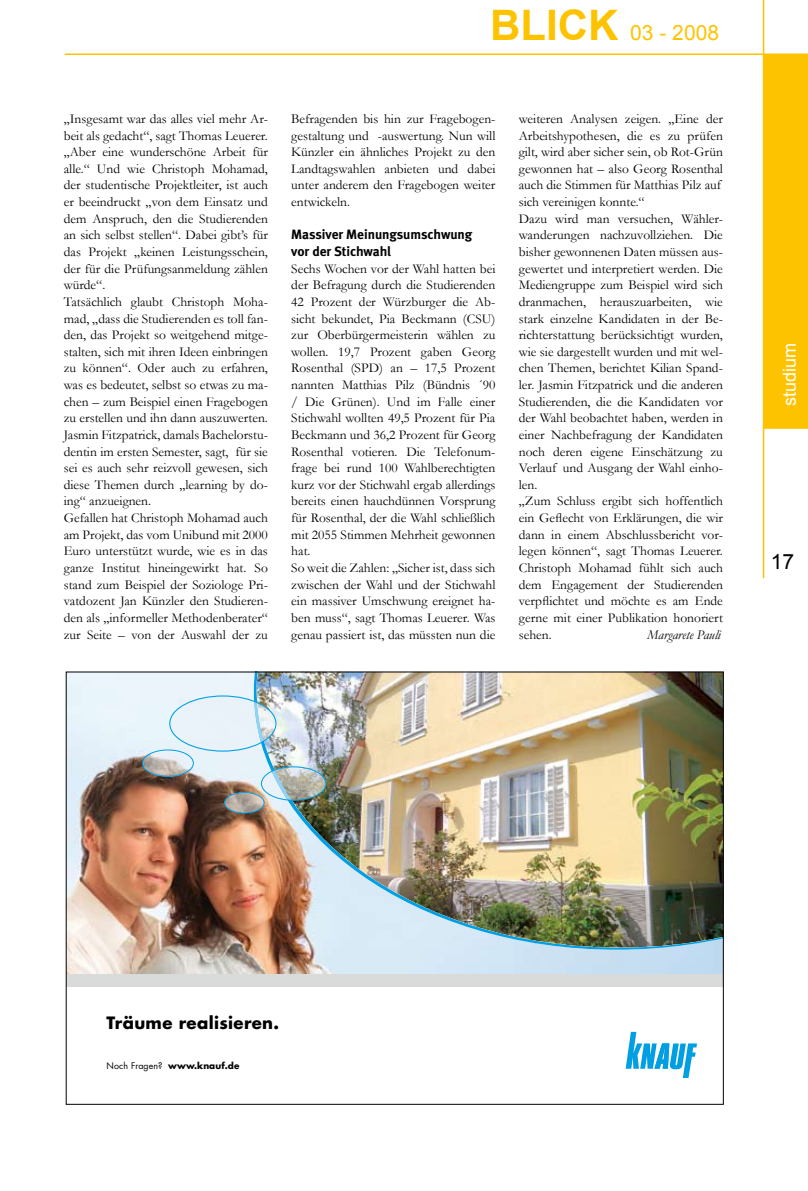
<style>
.page{position:relative;width:808px;height:1191px;background:#fff}
.page>*{position:absolute;margin:0;border:0;box-sizing:border-box;transform-origin:0 0}
.t1{font:21px "Arial";color:#fdc300}
.t2{font:21px "Arial";color:#000}
.t3{font:18px "Arial";color:#fff}
.t4{font:700 16.5px "Futura";letter-spacing:.02em;color:#000}
.t5{font:13.5px/16.6px "Garamond";color:#000}
.t6{font:700 13.5px/16.6px "Meta";letter-spacing:-.005em;color:#000}
.t7{font:italic 13.5px "Garamond";color:#000}
.t8{font:700 8.85px "Futura";letter-spacing:.01em;color:#000}
.s1{font-weight:700;font-size:42px}
.s2{font-weight:400}
</style>
<div class="page">
<div style="left:764px;top:55px;width:44px;height:374px;background:#fdc300"></div>
<hr style="left:763px;top:0;width:1px;height:578px;background:#fdc300">
<div style="left:768px;top:195px;width:38px;height:211px;background:#fdc300"></div>
<hr style="left:65px;top:53px;width:743px;height:2px;background:#fdc300">
<img style="left:68px;top:673px;width:654px;height:301px">
<div style="left:66px;top:974px;width:658px;height:13px;background:#d9dada"></div>
<svg style="left:626px;top:1031px;width:71px;height:47px"></svg>
<img style="left:257px;top:673px;width:465px;height:274px">
<img style="left:225px;top:792px;width:39px;height:21px;border-radius:50%">
<div style="left:224px;top:792px;width:40px;height:21px;border:1px solid #009ee3;border-radius:50%"></div>
<img style="left:143px;top:750px;width:51px;height:26px;border-radius:50%">
<div style="left:142px;top:749px;width:52px;height:27px;border:1px solid #009ee3;border-radius:50%"></div>
<img style="left:261px;top:771px;width:10px;height:29px">
<svg style="left:271px;top:770px;width:4px;height:30px"></svg>
<img style="left:275px;top:766px;width:51px;height:34px">
<div style="left:261px;top:766px;width:65px;height:34px;border:1px solid #009ee3;border-radius:50%"></div>
<img style="left:169px;top:696px;width:92px;height:55px">
<svg style="left:254px;top:701px;width:10px;height:41px"></svg>
<img style="left:257px;top:702px;width:19px;height:39px">
<div style="left:169px;top:695px;width:107px;height:56px;border:1px solid #009ee3;border-radius:50%"></div>
<h1 class="t1" style="left:490px;top:18px;width:230px"><span class="s1">BLICK</span> 03 - 2008</h1>
<p class="t5" style="left:64px;top:110px;width:206px">„Insgesamt war das alles viel mehr Ar&shy;beit als gedacht“, sagt Thomas Leuerer. „Aber eine wunderschöne Arbeit für alle.“ Und wie Christoph Mohamad, der studentische Projektleiter, ist auch er beeindruckt „von dem Einsatz und dem Anspruch, den die Studierenden an sich selbst stellen“. Dabei gibt’s für das Projekt „keinen Leistungsschein, der für die Prüfungsanmeldung zählen würde“.<br>Tatsächlich glaubt Christoph Moha&shy;mad, „dass die Studierenden es toll fan&shy;den, das Projekt so weitgehend mitge&shy;stalten, sich mit ihren Ideen einbringen zu können“. Oder auch zu erfahren, was es bedeutet, selbst so etwas zu ma&shy;chen – zum Beispiel einen Fragebogen zu erstellen und ihn dann auszuwerten.<br>Jasmin Fitzpatrick, damals Bachelorstu&shy;dentin im ersten Semester, sagt, für sie sei es auch sehr reizvoll gewesen, sich diese Themen durch „learning by do&shy;ing“ anzueignen.<br>Gefallen hat Christoph Mohamad auch am Projekt, das vom Unibund mit 2000<br>Euro unterstützt wurde, wie es in das ganze Institut hineingewirkt hat. So stand zum Beispiel der Soziologe Pri&shy;vatdozent Jan Künzler den Studieren&shy;den als „informeller Methodenberater“ zur Seite – von der Auswahl der zu</p>
<p class="t5" style="left:291px;top:110px;width:206px;text-align:justify">Befragenden bis hin zur Fragebogen&shy;gestaltung und -auswertung. Nun will Künzler ein ähnliches Projekt zu den Landtagswahlen anbieten und dabei unter anderem den Fragebogen weiter entwickeln.</p>
<p class="t6" style="left:291px;top:226px;width:182px">Massiver Meinungsumschwung vor der Stichwahl</p>
<p class="t5" style="left:291px;top:260px;width:206px">Sechs Wochen vor der Wahl hatten bei der Befragung durch die Studierenden 42 Prozent der Würzburger die Ab&shy;sicht bekundet, Pia Beckmann (CSU) zur Oberbürgermeisterin wählen zu wollen. 19,7 Prozent gaben Georg Rosenthal (SPD) an – 17,5 Prozent nannten Matthias Pilz (Bündnis ´90 / Die Grünen). Und im Falle einer Stichwahl wollten 49,5 Prozent für Pia Beckmann und 36,2 Prozent für Georg Rosenthal votieren. Die Telefonum&shy;frage bei rund 100 Wahlberechtigten kurz vor der Stichwahl ergab allerdings bereits einen hauchdünnen Vorsprung für Rosenthal, der die Wahl schließlich mit 2055 Stimmen Mehrheit gewonnen hat.<br>So weit die Zahlen: „Sicher ist, dass sich zwischen der Wahl und der Stichwahl ein massiver Umschwung ereignet ha&shy;ben muss“, sagt Thomas Leuerer. Was genau passiert ist, das müssten nun die</p>
<p class="t5" style="left:519px;top:110px;width:206px">weiteren Analysen zeigen. „Eine der Arbeitshypothesen, die es zu prüfen gilt, wird aber sicher sein, ob Rot-Grün gewonnen hat – also Georg Rosenthal auch die Stimmen für Matthias Pilz auf sich vereinigen konnte.“<br>Dazu wird man versuchen, Wähler&shy;wanderungen nachzuvollziehen. Die bisher gewonnenen Daten müssen aus&shy;gewertet und interpretiert werden. Die Mediengruppe zum Beispiel wird sich dranmachen, herauszuarbeiten, wie stark einzelne Kandidaten in der Be&shy;richterstattung berücksichtigt wurden, wie sie dargestellt wurden und mit wel&shy;chen Themen, berichtet Kilian Spand&shy;ler. Jasmin Fitzpatrick und die anderen Studierenden, die die Kandidaten vor der Wahl beobachtet haben, werden in einer Nachbefragung der Kandidaten noch deren eigene Einschätzung zu Verlauf und Ausgang der Wahl einho&shy;len.<br>„Zum Schluss ergibt sich hoffentlich ein Geflecht von Erklärungen, die wir dann in einem Abschlussbericht vor&shy;legen können“, sagt Thomas Leuerer.<br>Christoph Mohamad fühlt sich auch dem Engagement der Studierenden verpflichtet und möchte es am Ende gerne mit einer Publikation honoriert sehen.</p>
<p class="t7" style="left:647px;top:625px;width:75px">Margarete Pauli</p>
<h2 class="t3" style="left:778px;top:406px;width:65px;rotate:-90deg">studium</h2>
<h1 class="t2" style="left:771px;top:548px;width:25px">17</h1>
<p class="t4" style="left:107px;top:1011px;width:174px">Träume realisieren.</p>
<p class="t8" style="left:107px;top:1059px;width:134px"><span class="s2">Noch Fragen?</span> www.knauf.de</p>
</div>
